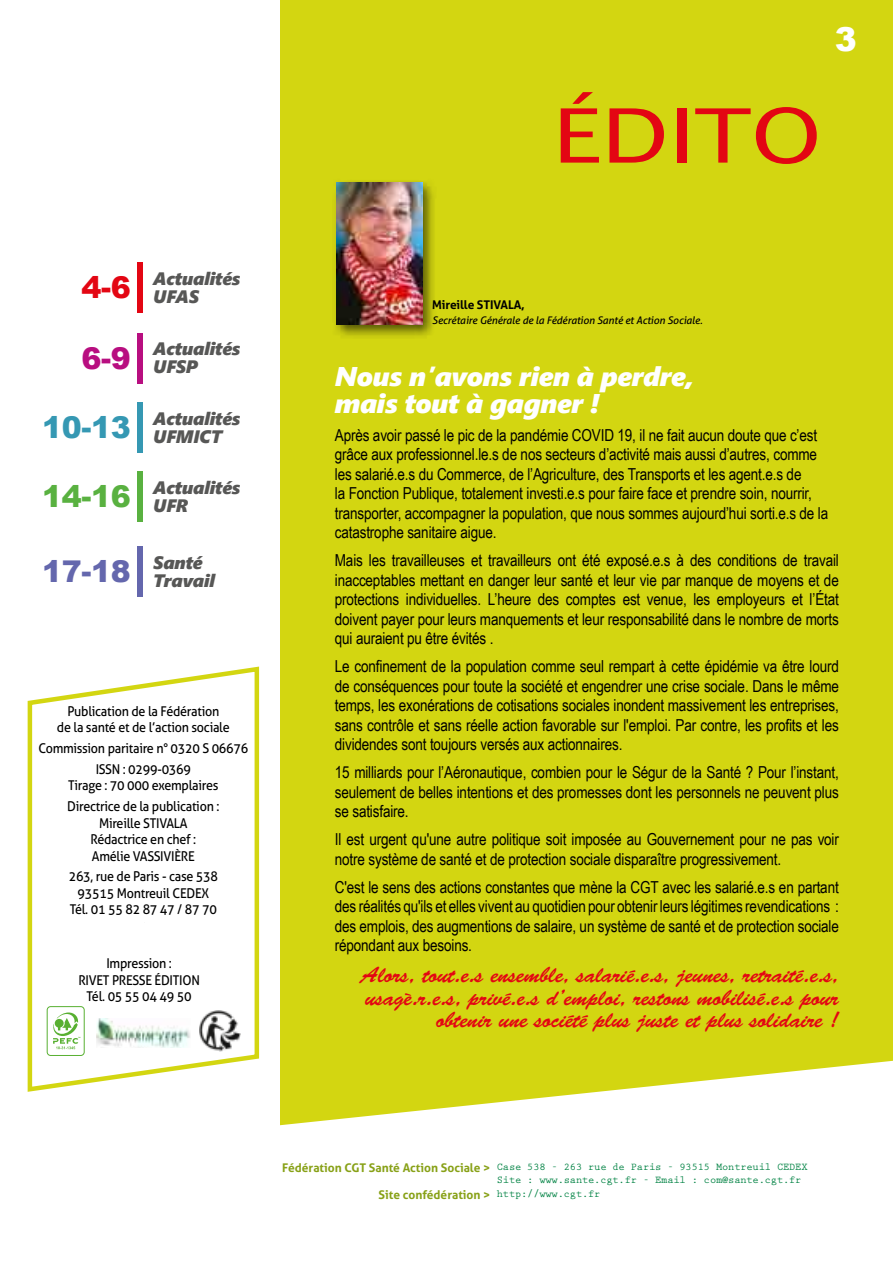
<style>
.page{position:relative;width:893px;height:1263px;background:#fff}
.page>*{position:absolute;margin:0;border:0;box-sizing:border-box;transform-origin:0 0}
.t1{font:75px "Lucida Sans Unicode";color:#e30613;scale:1.2 1}
.t2{font:900 33px "Arial";color:#fff}
.t3{font:900 30px "Arial";color:#3598b3}
.t4{font:900 30px "Arial";color:#59b140}
.t5{font:900 30px "Arial";color:#6467ad}
.t6{font:900 30px "Arial";color:#e30613}
.t7{font:900 30px "Arial";color:#b80e80}
.t8{font:italic 27px/27px "Segoe UI Black";letter-spacing:-.01em;color:#fff}
.t9{font:22.5px/22.5px "Brush Script Std";letter-spacing:-.01em;color:#e30613;text-align:right}
.t10{font:italic 18px/18px "Segoe UI Black";letter-spacing:-.01em;color:#575756}
.t11{font:16.5px/19.5px "Arial Narrow";letter-spacing:-.01em;color:#000;text-align:justify}
.t12{font:13.5px/16.5px "Aller";letter-spacing:-.02em;color:#000;text-align:center;scale:.93 1}
.t13{font:700 12px "Aller";color:#88a117}
.t14{font:700 12px "Aller";letter-spacing:-.01em;color:#000}
.t15{font:700 10.5px/13.5px "Prestige Elite Std";letter-spacing:-.02em;color:#008243}
.t16{font:italic 10.5px "Aller";letter-spacing:-.01em;color:#000}
</style>
<div class="page">
<div style="left:281px;top:0;width:612px;height:1263px;background:#d3d611"></div>
<svg style="left:280px;top:1061px;width:613px;height:202px;fill:#fff"></svg>
<div style="left:137px;top:262px;width:6px;height:51px;background:#e30613"></div>
<div style="left:137px;top:402px;width:6px;height:51px;background:#3598b3"></div>
<div style="left:137px;top:471px;width:6px;height:51px;background:#59b140"></div>
<div style="left:137px;top:546px;width:6px;height:51px;background:#6467ad"></div>
<div style="left:137px;top:333px;width:6px;height:50px;background:#b80e80"></div>
<div style="left:332px;top:177px;width:105px;height:162px;background:#000;opacity:.6"></div>
<img style="left:337px;top:182px;width:85px;height:142px">
<svg style="left:27px;top:666px;width:233px;height:426px"></svg>
<img style="left:97px;top:1018px;width:93px;height:30px">
<img style="left:199px;top:1011px;width:42px;height:40px">
<div style="left:47px;top:1006px;width:38px;height:50px;border:1px solid #58b031;border-radius:3px"></div>
<svg style="left:52px;top:1012px;width:28px;height:37px"></svg>
<div style="left:74px;top:924px;width:139px;height:32px;background:#fff"></div>
<h3 class="t6" style="left:82px;top:266px;width:51px">4-6</h3>
<p class="t10" style="left:153px;top:268px;width:89px">Actualités<br>UFAS</p>
<h3 class="t7" style="left:82px;top:336px;width:51px">6-9</h3>
<p class="t10" style="left:153px;top:339px;width:89px">Actualités<br>UFSP</p>
<h3 class="t3" style="left:42px;top:406px;width:90px">10-13</h3>
<h3 class="t4" style="left:42px;top:475px;width:90px">14-16</h3>
<p class="t10" style="left:153px;top:408px;width:89px">Actualités<br>UFMICT</p>
<p class="t10" style="left:153px;top:477px;width:89px">Actualités<br>UFR</p>
<h3 class="t5" style="left:42px;top:550px;width:90px">17-18</h3>
<p class="t10" style="left:153px;top:552px;width:63px">Santé<br>Travail</p>
<p class="t12" style="left:57px;top:703px;width:187px">Publication de la Fédération<br>de la santé et de l’action sociale</p>
<p class="t12" style="left:38px;top:738px;width:227px;line-height:20.7px">Commission paritaire n° 0320 S 06676<br>ISSN : 0299-0369</p>
<p class="t12" style="left:67px;top:775px;width:165px;line-height:20.7px;text-align:left">Tirage : 70 000 exemplaires<br>Directrice de la publication :</p>
<p class="t12" style="left:90px;top:814px;width:115px">Mireille STIVALA<br>Rédactrice en chef :<br>Amélie VASSIVIÈRE</p>
<p class="t12" style="left:69px;top:868px;width:162px">263, rue de Paris - case 538<br>93515 Montreuil CEDEX<br>Tél. 01 55 82 87 47 / 87 70</p>
<p class="t12" style="left:78px;top:955px;width:132px">Impression :<br>RIVET PRESSE ÉDITION<br>Tél. 05 55 04 49 50</p>
<h2 class="t2" style="left:828px;top:18px;width:30px">33</h2>
<h1 class="t1" style="left:552px;top:77px;width:226px">ÉDITO</h1>
<p class="t14" style="left:432px;top:297px;width:94px">Mireille STIVALA,</p>
<p class="t16" style="left:432px;top:313px;width:272px">Secrétaire Générale de la Fédération Santé et Action Sociale.</p>
<h3 class="t8" style="left:335px;top:361px;width:361px">Nous n’avons rien à perdre, mais tout à gagner !</h3>
<p class="t11" style="left:335px;top:424px;width:495px;text-align:left">Après avoir passé le pic de la pandémie COVID 19, il ne fait aucun doute que c’est grâce aux professionnel.le.s de nos secteurs d’activité mais aussi d’autres, comme les salarié.e.s du Commerce, de l’Agriculture, des Transports et les agent.e.s de<br>la Fonction Publique, totalement investi.e.s pour faire face et prendre soin, nourrir, transporter, accompagner la population, que nous sommes aujourd’hui sorti.e.s de la catastrophe sanitaire aigue.</p>
<p class="t11" style="left:335px;top:550px;width:506px">Mais les travailleuses et travailleurs ont été exposé.e.s à des conditions de travail inacceptables mettant en danger leur santé et leur vie par manque de moyens et de protections individuelles. L’heure des comptes est venue, les employeurs et l’État doivent payer pour leurs manquements et leur responsabilité dans le nombre de morts qui auraient pu être évités .</p>
<p class="t11" style="left:335px;top:656px;width:506px">Le confinement de la population comme seul rempart à cette épidémie va être lourd de conséquences pour toute la société et engendrer une crise sociale. Dans le même temps, les exonérations de cotisations sociales inondent massivement les entreprises, sans contrôle et sans réelle action favorable sur l'emploi. Par contre, les profits et les dividendes sont toujours versés aux actionnaires.</p>
<p class="t11" style="left:335px;top:762px;width:505px">15 milliards pour l’Aéronautique, combien pour le Ségur de la Santé ? Pour l’instant, seulement de belles intentions et des promesses dont les personnels ne peuvent plus se satisfaire.</p>
<p class="t11" style="left:335px;top:829px;width:506px">Il est urgent qu'une autre politique soit imposée au Gouvernement pour ne pas voir notre système de santé et de protection sociale disparaître progressivement.</p>
<p class="t11" style="left:335px;top:877px;width:506px">C'est le sens des actions constantes que mène la CGT avec les salarié.e.s en partant des réalités qu'ils et elles vivent au quotidien pour obtenir leurs légitimes revendications : des emplois, des augmentions de salaire, un système de santé et de protection sociale répondant aux besoins.</p>
<h3 class="t9" style="left:361px;top:964px;width:480px">Alors, tout.e.s ensemble, salarié.e.s, jeunes, retraité.e.s, usagè.r.e.s, privé.e.s d’emploi, restons mobilisé.e.s pour obtenir une société plus juste et plus solidaire !</h3>
<p class="t13" style="left:282px;top:1160px;width:210px">Fédération CGT Santé Action Sociale &gt;</p>
<p class="t13" style="left:379px;top:1187px;width:113px">Site confédération &gt;</p>
<p class="t15" style="left:497px;top:1160px;width:312px">Case 538 - 263 rue de Paris - 93515 Montreuil CEDEX<br>Site : www.sante.cgt.fr - Email : com@sante.cgt.fr http://www.cgt.fr</p>
</div>
